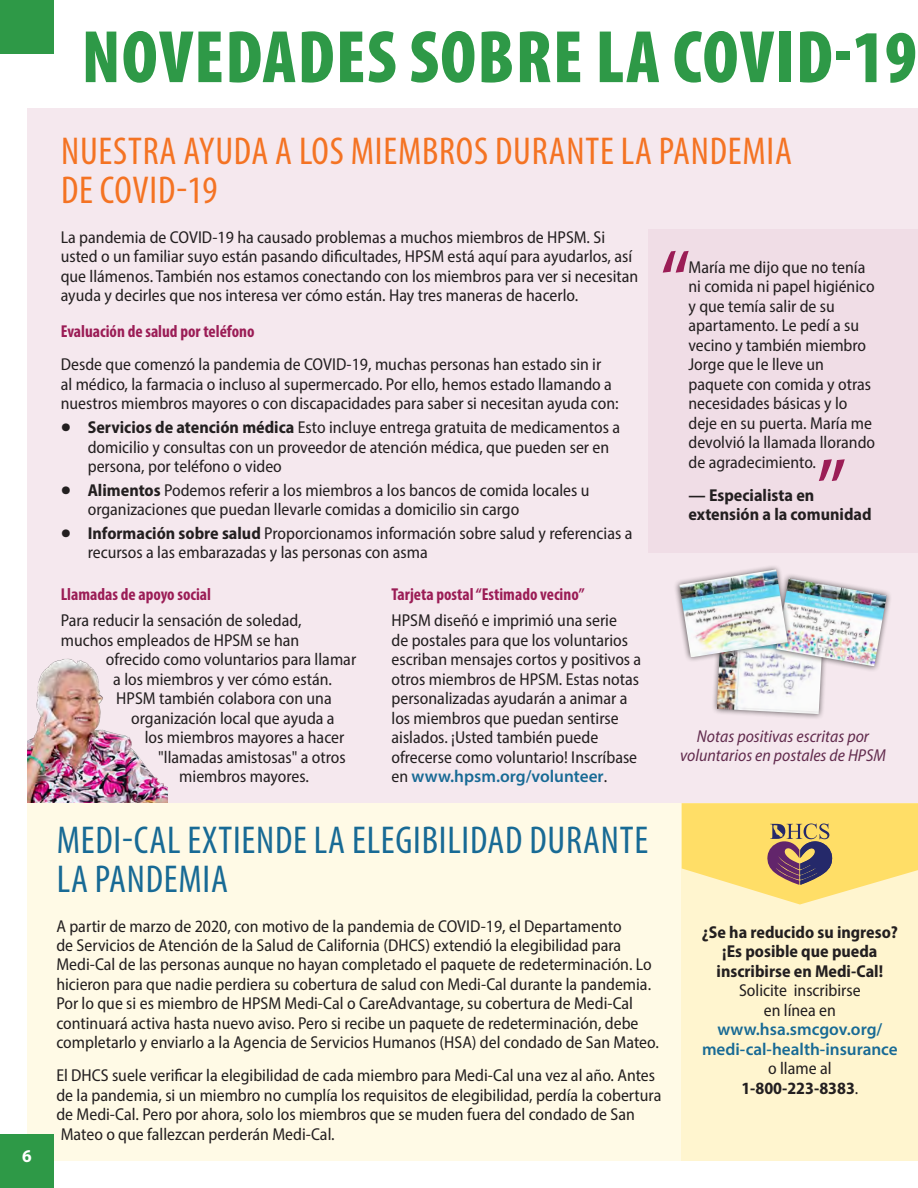
<style>
.page{position:relative;width:918px;height:1188px;background:#fff}
.page>*{position:absolute;margin:0;border:0;box-sizing:border-box;transform-origin:0 0}
.t1{font:semi-condensed 90px "Myriad Pro";color:#9b1d56}
.Section_Heading{font:900 condensed 75px "Myriad Pro";letter-spacing:.02em;color:#2e9947;scale:.96 1}
.t2{font:condensed 39px/39px "Myriad Pro";letter-spacing:.02em;color:#f47323}
.t3{font:condensed 39px/39px "Myriad Pro";letter-spacing:.02em;color:#186a95}
.t4{font:700 18px "Myriad Pro";color:#fff;scale:.96 1}
.t5{font:semi-condensed 17.25px/19.5px "Myriad Pro";color:#231f20}
.t6{font:700 semi-condensed 17.25px/19.5px "Myriad Pro";color:#231f20}
.t7{font:700 condensed 17.25px "Myriad Pro";color:#9b1d56}
.t8{font:italic semi-condensed 17.25px/19.5px "Myriad Pro";color:#632d4f;text-align:center}
.s1{font-family:"Source Sans Pro";font-stretch:normal}
.s2{font-weight:700}
.s3{font-weight:600;font-stretch:normal;color:#186a95}
.s4{font-weight:400}
</style>
<div class="page">
<div style="left:27px;top:108px;width:891px;height:695px;background:#f5e8ee"></div>
<img style="left:27px;top:658px;width:141px;height:145px">
<div style="left:711px;top:628px;width:117px;height:92px;background:#231f20;opacity:.75"></div>
<img style="left:717px;top:663px;width:106px;height:51px">
<div style="left:27px;top:803px;width:891px;height:358px;background:#fffae6"></div>
<div style="left:682px;top:803px;width:236px;height:358px;background:#fff5cf"></div>
<div style="left:648px;top:230px;width:270px;height:324px;background:#f0dde6"></div>
<div style="left:771px;top:573px;width:121px;height:99px;background:#231f20;opacity:.75"></div>
<img style="left:776px;top:578px;width:111px;height:88px">
<div style="left:674px;top:564px;width:119px;height:99px;background:#231f20;opacity:.75"></div>
<img style="left:679px;top:569px;width:109px;height:88px">
<svg style="left:682px;top:803px;width:236px;height:102px"></svg>
<div style="left:0;top:1134px;width:54px;height:54px;background:#2e9947"></div>
<div style="left:0;top:0;width:54px;height:54px;background:#2e9947"></div>
<p class="t4" style="left:22px;top:1144px;width:11px">6</p>
<p class="Section_Heading" style="left:82px;top:9px;width:871px">NOVEDADES SOBRE LA COVID-19</p>
<h1 class="t2" style="left:61px;top:131px;width:732px">NUESTRA AYUDA A LOS MIEMBROS DURANTE LA PANDEMIA<br>DE COVID-19</h1>
<p class="t5" style="left:61px;top:227px;width:579px">La pandemia de COVID-19 ha causado problemas a muchos miembros de HPSM. Si usted o un familiar suyo están pasando dificultades, HPSM está aquí para ayudarlos, así que llámenos. También nos estamos conectando con los miembros para ver si necesitan ayuda y decirles que nos interesa ver cómo están. Hay tres maneras de hacerlo.</p>
<h3 class="t7" style="left:61px;top:321px;width:195px">Evaluación de salud por teléfono</h3>
<p class="t5" style="left:61px;top:355px;width:559px">Desde que comenzó la pandemia de COVID-19, muchas personas han estado sin ir<br>al médico, la farmacia o incluso al supermercado. Por ello, hemos estado llamando a nuestros miembros mayores o con discapacidades para saber si necesitan ayuda con:</p>
<p class="t5" style="left:88px;top:417px;width:534px;text-indent:-27px"><span class="s1">●</span> <span class="s2">Servicios de atención médica</span> Esto incluye entrega gratuita de medicamentos a domicilio y consultas con un proveedor de atención médica, que pueden ser en persona, por teléfono o video</p>
<p class="t5" style="left:88px;top:480px;width:503px;text-indent:-27px"><span class="s1">●</span> <span class="s2">Alimentos</span> Podemos referir a los miembros a los bancos de comida locales u organizaciones que puedan llevarle comidas a domicilio sin cargo</p>
<p class="t5" style="left:88px;top:523px;width:546px;text-indent:-27px"><span class="s1">●</span> <span class="s2">Información sobre salud</span> Proporcionamos información sobre salud y referencias a recursos a las embarazadas y las personas con asma</p>
<h3 class="t7" style="left:61px;top:584px;width:152px">Llamadas de apoyo social</h3>
<p class="t5" style="left:61px;top:611px;width:242px">Para reducir la sensación de soledad,</p>
<p class="t5" style="left:61px;top:630px;width:240px">muchos empleados de HPSM se han</p>
<p class="t5" style="left:106px;top:650px;width:252px">ofrecido como voluntarios para llamar</p>
<p class="t5" style="left:113px;top:669px;width:220px">a los miembros y ver cómo están.</p>
<p class="t5" style="left:116px;top:689px;width:217px">HPSM también colabora con una</p>
<p class="t5" style="left:131px;top:708px;width:205px">organización local que ayuda a</p>
<p class="t5" style="left:145px;top:728px;width:201px">los miembros mayores a hacer</p>
<p class="t5" style="left:158px;top:747px;width:189px">"llamadas amistosas" a otros</p>
<p class="t5" style="left:179px;top:767px;width:131px">miembros mayores.</p>
<p class="t1" style="left:660px;top:227px;width:32px">“</p>
<p class="t5" style="left:688px;top:257px;width:188px">María me dijo que no tenía ni comida ni papel higiénico y que temía salir de su apartamento. Le pedí a su vecino y también miembro<br>Jorge que le lleve un paquete con comida y otras necesidades básicas y lo deje en su puerta. María me devolvió la llamada llorando de agradecimiento.</p>
<p class="t6" style="left:688px;top:485px;width:185px">— Especialista en extensión a la comunidad</p>
<p class="t1" style="left:816px;top:436px;width:32px">”</p>
<h3 class="t7" style="left:392px;top:584px;width:194px">Tarjeta postal “Estimado vecino”</h3>
<p class="t5" style="left:392px;top:611px;width:251px">HPSM diseñó e imprimió una serie<br>de postales para que los voluntarios escriban mensajes cortos y positivos a otros miembros de HPSM. Estas notas personalizadas ayudarán a animar a los miembros que puedan sentirse aislados. ¡Usted también puede ofrecerse como voluntario! Inscríbase en <span class="s3">www.hpsm.org/volunteer</span>.</p>
<p class="t8" style="left:680px;top:726px;width:207px">Notas positivas escritas por voluntarios en postales de HPSM</p>
<h1 class="t3" style="left:57px;top:820px;width:593px">MEDI-CAL EXTIENDE LA ELEGIBILIDAD DURANTE<br>LA PANDEMIA</h1>
<p class="t5" style="left:56px;top:916px;width:604px">A partir de marzo de 2020, con motivo de la pandemia de COVID-19, el Departamento<br>de Servicios de Atención de la Salud de California (DHCS) extendió la elegibilidad para Medi-Cal de las personas aunque no hayan completado el paquete de redeterminación. Lo hicieron para que nadie perdiera su cobertura de salud con Medi-Cal durante la pandemia.<br>Por lo que si es miembro de HPSM Medi-Cal o CareAdvantage, su cobertura de Medi-Cal continuará activa hasta nuevo aviso. Pero si recibe un paquete de redeterminación, debe completarlo y enviarlo a la Agencia de Servicios Humanos (HSA) del condado de San Mateo.</p>
<p class="t5" style="left:56px;top:1066px;width:607px">El DHCS suele verificar la elegibilidad de cada miembro para Medi-Cal una vez al año. Antes de la pandemia, si un miembro no cumplía los requisitos de elegibilidad, perdía la cobertura de Medi-Cal. Pero por ahora, solo los miembros que se muden fuera del condado de San Mateo o que fallezcan perderán Medi-Cal.</p>
<p class="t6" style="left:702px;top:922px;width:198px;text-align:center">¿Se ha reducido su ingreso? ¡Es posible que pueda inscribirse en Medi-Cal!<br><span class="s4">Solicite inscribirse<br>en línea en </span><span class="s3">www.hsa.smcgov.org/ medi-cal-health-insurance </span><span class="s4">o llame al<br></span>1-800-223-8383<span class="s4">.</span></p>
</div>
